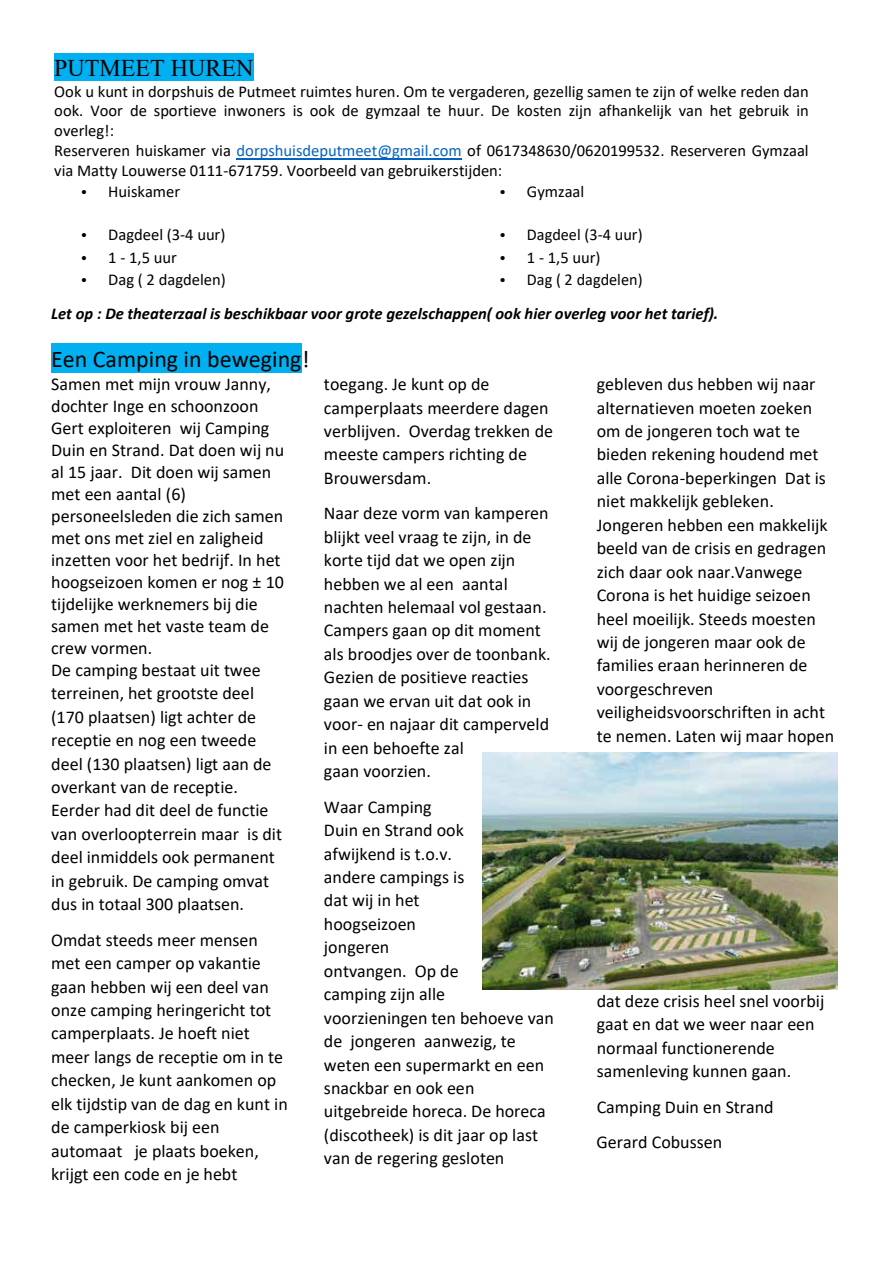
<style>
.page{position:relative;width:893px;height:1263px;background:#fff}
.page>*{position:absolute;margin:0;border:0;box-sizing:border-box;transform-origin:0 0}
.t1{font:24px "Calibri";color:#000}
.t2{font:24px "Times New Roman";color:#000}
.t3{font:18px/23.4px "Calibri";color:#000}
.t4{font:16.5px/20px "Calibri";color:#000}
.t5{font:italic 700 16.5px/33.6px "Calibri";color:#000}
.s1{color:#0563c1}
.s2{font-family:"Arial"}
.s3{font-family:"Arial";font-weight:400;font-style:normal}
.s4{font-weight:400;font-style:normal}
</style>
<div class="page">
<img style="left:483px;top:753px;width:354px;height:237px">
<div style="left:54px;top:53px;width:200px;height:28px;background:#00b0f0"></div>
<hr style="left:237px;top:158px;width:225px;height:1px;background:#0563c1">
<div style="left:51px;top:344px;width:251px;height:29px;background:#00b0f0"></div>
<h1 class="t2" style="left:54px;top:51px;width:201px">PUTMEET HUREN</h1>
<p class="t4" style="left:54px;top:81px;width:756px">Ook u kunt in dorpshuis de Putmeet ruimtes huren. Om te vergaderen, gezellig samen te zijn of welke reden dan ook. Voor de sportieve inwoners is ook de gymzaal te huur. De kosten zijn afhankelijk van het gebruik in overleg!:<br>Reserveren huiskamer via <span class="s1">dorpshuisdeputmeet@gmail.com</span> of 0617348630/0620199532. Reserveren Gymzaal via Matty Louwerse 0111-671759. Voorbeeld van gebruikerstijden:</p>
<p class="t4" style="left:81px;top:181px;width:101px"><span class="s2">•</span> Huiskamer</p>
<p class="t4" style="left:500px;top:181px;width:86px"><span class="s2">•</span> Gymzaal</p>
<p class="t4" style="left:81px;top:224px;width:146px"><span class="s2">•</span> Dagdeel (3-4 uur)</p>
<p class="t4" style="left:500px;top:224px;width:144px"><span class="s2">•</span> Dagdeel (3-4 uur)</p>
<p class="t4" style="left:81px;top:247px;width:97px"><span class="s2">•</span> 1 - 1,5 uur</p>
<p class="t4" style="left:500px;top:247px;width:102px"><span class="s2">•</span> 1 - 1,5 uur)</p>
<p class="t4" style="left:81px;top:269px;width:146px"><span class="s2">•</span> Dag ( 2 dagdelen)</p>
<p class="t5" style="left:51px;top:262px;width:669px;text-indent:449px"><span class="s3">•</span> <span class="s4">Dag ( 2 dagdelen)<br></span>Let op : De theaterzaal is beschikbaar voor grote gezelschappen( ook hier overleg voor het tarief).</p>
<h1 class="t1" style="left:51px;top:342px;width:260px">Een Camping in beweging!</h1>
<p class="t3" style="left:51px;top:373px;width:234px;line-height:21.9px">Samen met mijn vrouw Janny, dochter Inge en schoonzoon<br>Gert exploiteren wij Camping<br>Duin en Strand. Dat doen wij nu al 15 jaar. Dit doen wij samen met een aantal (6) personeelsleden die zich samen met ons met ziel en zaligheid inzetten voor het bedrijf. In het hoogseizoen komen er nog ± 10 tijdelijke werknemers bij die samen met het vaste team de crew vormen.<br>De camping bestaat uit twee</p>
<p class="t3" style="left:51px;top:681px;width:232px">terreinen, het grootste deel (170 plaatsen) ligt achter de receptie en nog een tweede deel (130 plaatsen) ligt aan de overkant van de receptie.<br>Eerder had dit deel de functie van overloopterrein maar is dit deel inmiddels ook permanent in gebruik. De camping omvat dus in totaal 300 plaatsen.</p>
<p class="t3" style="left:51px;top:927px;width:238px">Omdat steeds meer mensen met een camper op vakantie gaan hebben wij een deel van onze camping heringericht tot camperplaats. Je hoeft niet meer langs de receptie om in te checken, Je kunt aankomen op elk tijdstip van de dag en kunt in de camperkiosk bij een automaat je plaats boeken, krijgt een code en je hebt</p>
<p class="t3" style="left:597px;top:372px;width:239px">gebleven dus hebben wij naar alternatieven moeten zoeken om de jongeren toch wat te bieden rekening houdend met alle Corona-beperkingen Dat is niet makkelijk gebleken.<br>Jongeren hebben een makkelijk beeld van de crisis en gedragen zich daar ook naar.Vanwege<br>Corona is het huidige seizoen heel moeilijk. Steeds moesten wij de jongeren maar ook de families eraan herinneren de voorgeschreven veiligheidsvoorschriften in acht te nemen. Laten wij maar hopen</p>
<p class="t3" style="left:324px;top:372px;width:231px">toegang. Je kunt op de camperplaats meerdere dagen verblijven. Overdag trekken de meeste campers richting de<br>Brouwersdam.</p>
<p class="t3" style="left:324px;top:501px;width:228px">Naar deze vorm van kamperen blijkt veel vraag te zijn, in de korte tijd dat we open zijn hebben we al een aantal nachten helemaal vol gestaan.<br>Campers gaan op dit moment als broodjes over de toonbank.<br>Gezien de positieve reacties gaan we ervan uit dat ook in voor- en najaar dit camperveld in een behoefte zal<br>gaan voorzien.</p>
<p class="t3" style="left:324px;top:794px;width:231px">Waar Camping<br>Duin en Strand ook<br>afwijkend is t.o.v.<br>andere campings is<br>dat wij in het<br>hoogseizoen<br>jongeren<br>ontvangen. Op de<br>camping zijn alle<br>voorzieningen ten behoeve van de jongeren aanwezig, te weten een supermarkt en een snackbar en ook een uitgebreide horeca. De horeca (discotheek) is dit jaar op last van de regering gesloten</p>
<p class="t3" style="left:597px;top:989px;width:229px">dat deze crisis heel snel voorbij gaat en dat we weer naar een normaal functionerende samenleving kunnen gaan.</p>
<p class="t3" style="left:597px;top:1088px;width:178px;line-height:35.4px">Camping Duin en Strand<br>Gerard Cobussen</p>
</div>
